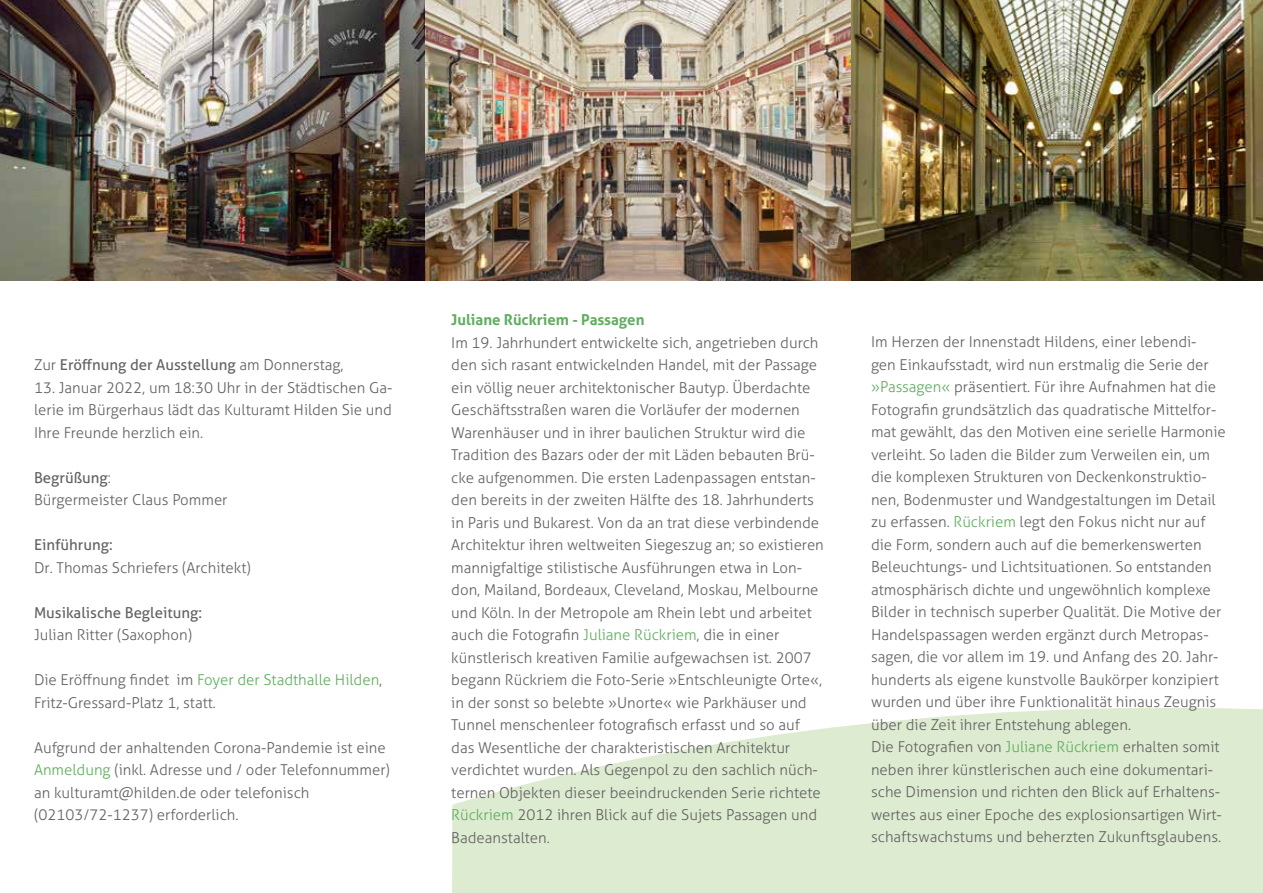
<style>
.page{position:relative;width:1263px;height:893px;background:#fff}
.page>*{position:absolute;margin:0;border:0;box-sizing:border-box;transform-origin:0 0}
.t1{font:300 15px/22.5px "Aller";color:#646363}
.t2{font:15px "Aller";color:#646363}
.t3{font:700 15px "Aller";color:#60ad60}
.s1{font-weight:300}
.s2{font-weight:400}
.s3{color:#60ad60}
</style>
<div class="page">
<svg style="left:452px;top:708px;width:811px;height:185px;background:#e2edd6"></svg>
<img style="left:850px;top:0;width:413px;height:281px">
<img style="left:0;top:0;width:425px;height:281px">
<img style="left:425px;top:0;width:425px;height:281px">
<p class="t2" style="left:34px;top:356px;width:311px"><span class="s1">Zur</span> Eröffnung der Ausstellung <span class="s1">am Donnerstag,</span></p>
<p class="t1" style="left:34px;top:376px;width:360px;text-align:justify">13. Januar 2022, um 18:30 Uhr in der Städtischen Ga&shy;lerie im Bürgerhaus lädt das Kulturamt Hilden Sie und Ihre Freunde herzlich ein.</p>
<p class="t1" style="left:34px;top:466px;width:195px"><span class="s2">Begrüßung</span>:<br>Bürgermeister Claus Pommer</p>
<p class="t2" style="left:34px;top:536px;width:80px">Einführung:</p>
<p class="t1" style="left:34px;top:556px;width:218px">Dr. Thomas Schriefers (Architekt)</p>
<p class="t2" style="left:34px;top:603px;width:169px">Musikalische Begleitung:</p>
<p class="t1" style="left:34px;top:624px;width:159px">Julian Ritter (Saxophon)</p>
<p class="t1" style="left:34px;top:669px;width:350px">Die Eröffnung findet im <span class="s3">Foyer der Stadthalle Hilden</span>,<br>Fritz-Gressard-Platz 1, statt.</p>
<p class="t1" style="left:34px;top:736px;width:357px">Aufgrund der anhaltenden Corona-Pandemie ist eine <span class="s3">Anmeldung</span> (inkl. Adresse und / oder Telefonnummer) an kulturamt@hilden.de oder telefonisch (02103/72-1237) erforderlich.</p>
<p class="t3" style="left:451px;top:311px;width:195px">Juliane Rückriem - Passagen</p>
<p class="t1" style="left:451px;top:331px;width:374px">Im 19. Jahrhundert entwickelte sich, angetrieben durch den sich rasant entwickelnden Handel, mit der Passage ein völlig neuer architektonischer Bautyp. Überdachte Geschäftsstraßen waren die Vorläufer der modernen Warenhäuser und in ihrer baulichen Struktur wird die Tradition des Bazars oder der mit Läden bebauten Brü&shy;cke aufgenommen. Die ersten Ladenpassagen entstan&shy;den bereits in der zweiten Hälfte des 18. Jahrhunderts in Paris und Bukarest. Von da an trat diese verbindende Architektur ihren weltweiten Siegeszug an; so existieren mannigfaltige stilistische Ausführungen etwa in Lon&shy;don, Mailand, Bordeaux, Cleveland, Moskau, Melbourne und Köln. In der Metropole am Rhein lebt und arbeitet auch die Fotografin <span class="s3">Juliane Rückriem</span>, die in einer künstlerisch kreativen Familie aufgewachsen ist. 2007 begann Rückriem die Foto-Serie »Entschleunigte Orte«, in der sonst so belebte »Unorte« wie Parkhäuser und Tunnel menschenleer fotografisch erfasst und so auf das Wesentliche der charakteristischen Architektur verdichtet wurden. Als Gegenpol zu den sachlich nüch&shy;ternen Objekten dieser beeindruckenden Serie richtete <span class="s3">Rückriem</span> 2012 ihren Blick auf die Sujets Passagen und Badeanstalten.</p>
<p class="t1" style="left:871px;top:330px;width:356px">Im Herzen der Innenstadt Hildens, einer lebendi-<br>gen Einkaufsstadt, wird nun erstmalig die Serie der <span class="s3">»Passagen«</span> präsentiert. Für ihre Aufnahmen hat die Fotografin grundsätzlich das quadratische Mittelfor&shy;mat gewählt, das den Motiven eine serielle Harmonie verleiht. So laden die Bilder zum Verweilen ein, um die komplexen Strukturen von Deckenkonstruktio&shy;nen, Bodenmuster und Wandgestaltungen im Detail zu erfassen. <span class="s3">Rückriem</span> legt den Fokus nicht nur auf die Form, sondern auch auf die bemerkenswerten Beleuchtungs- und Lichtsituationen. So entstanden atmosphärisch dichte und ungewöhnlich komplexe Bilder in technisch superber Qualität. Die Motive der Handelspassagen werden ergänzt durch Metropas&shy;sagen, die vor allem im 19. und Anfang des 20. Jahr&shy;hunderts als eigene kunstvolle Baukörper konzipiert wurden und über ihre Funktionalität hinaus Zeugnis über die Zeit ihrer Entstehung ablegen.<br>Die Fotografien von <span class="s3">Juliane Rückriem</span> erhalten somit neben ihrer künstlerischen auch eine dokumentari&shy;sche Dimension und richten den Blick auf Erhaltens&shy;wertes aus einer Epoche des explosionsartigen Wirt&shy;schaftswachstums und beherzten Zukunftsglaubens.</p>
</div>
